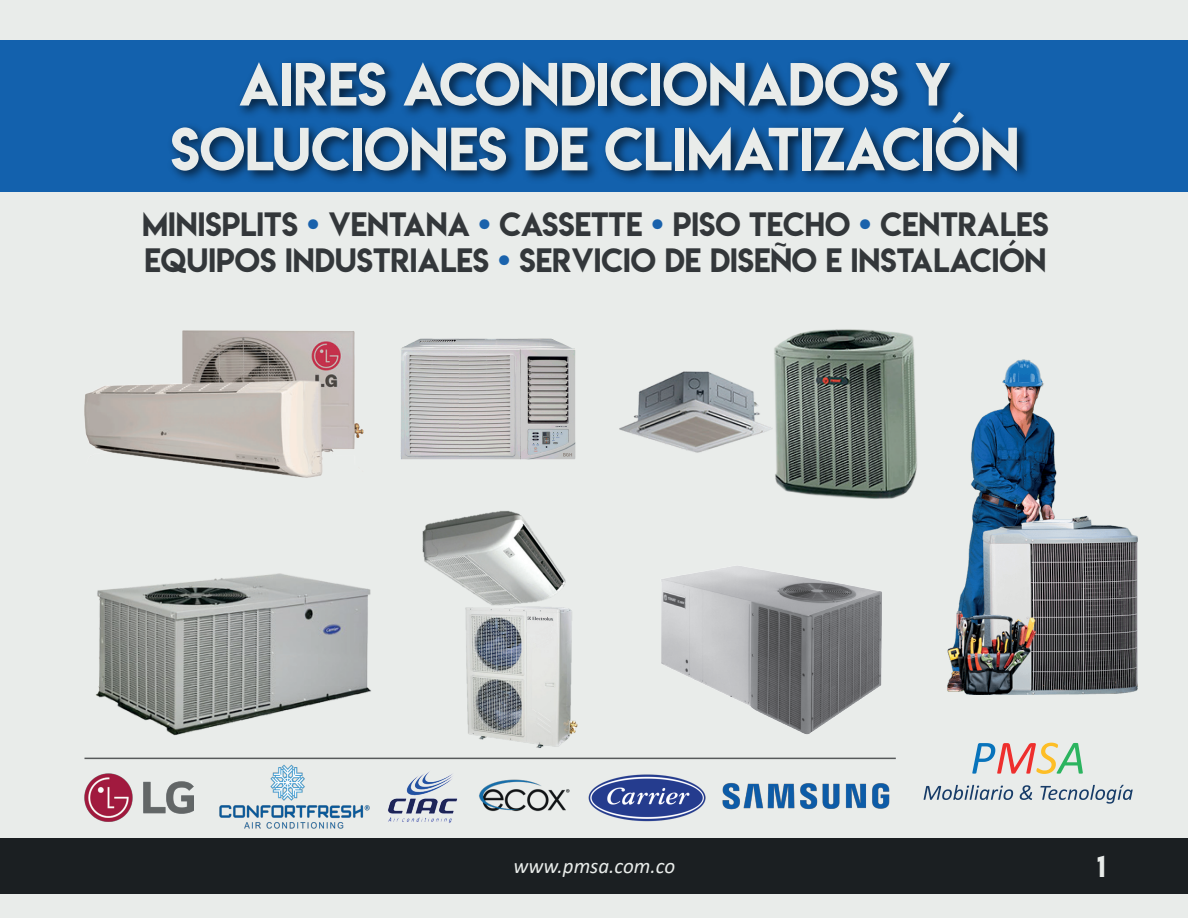
<style>
.page{position:relative;width:1188px;height:918px;background:#fff}
.page>*{position:absolute;margin:0;border:0;box-sizing:border-box;transform-origin:0 0}
.t1{font:54px/64.8px "Lemon Milk";color:#e9ecea;text-align:center}
.t2{font:30px/36px "Lemon Milk";color:#33373a}
.t3{font:27px "Lemon Milk";color:#e9ecea}
.t4{font:italic 21px "Calibri";color:#e9ecea}
.s1{color:#1a62ac}
.s2{color:#1a63ad}
</style>
<div class="page">
<div style="left:1px;top:0;width:1187px;height:918px;background:#e9ecea"></div>
<div style="left:0;top:838px;width:1188px;height:56px;background:#1b1f22"></div>
<div style="left:1px;top:41px;width:1187px;height:151px;background:#1361ad"></div>
<img style="left:171px;top:61px;width:857px;height:119px">
<svg style="left:972px;top:743px;width:111px;height:31px"></svg>
<svg style="left:924px;top:785px;width:89px;height:15px"></svg>
<svg style="left:1020px;top:785px;width:12px;height:15px"></svg>
<svg style="left:1040px;top:785px;width:93px;height:19px"></svg>
<img style="left:661px;top:566px;width:221px;height:169px">
<img style="left:630px;top:329px;width:287px;height:170px">
<img style="left:363px;top:338px;width:267px;height:122px">
<img style="left:84px;top:330px;width:279px;height:148px">
<img style="left:95px;top:573px;width:276px;height:163px">
<img style="left:422px;top:511px;width:150px;height:179px">
<img style="left:947px;top:359px;width:190px;height:335px">
<hr style="left:84px;top:758px;width:812px;height:1px;background:#575a5b">
<img style="left:84px;top:773px;width:110px;height:49px">
<img style="left:722px;top:783px;width:168px;height:27px">
<img style="left:629px;top:774px;width:77px;height:48px">
<img style="left:378px;top:757px;width:41px;height:65px">
<img style="left:419px;top:690px;width:210px;height:133px">
<img style="left:209px;top:716px;width:169px;height:113px">
<h1 class="t1" style="left:171px;top:52px;width:850px">AIRES ACONDICIONADOS Y<br>SOLUCIONES DE CLIMATIZACIÓN</h1>
<p class="t2" style="left:142px;top:206px;width:908px">MINISPLITS <span class="s1">]</span> VENTANA <span class="s1">]</span> CASSETTE <span class="s1">]</span> PISO TECHO <span class="s1">]</span> CENTRALES<br>EQUIPOS INDUSTRIALES <span class="s2">]</span> SERVICIO DE DISEÑO E INSTALACIÓN</p>
<p class="t4" style="left:513px;top:851px;width:163px">www.pmsa.com.co</p>
<p class="t3" style="left:1097px;top:847px;width:10px">1</p>
</div>
